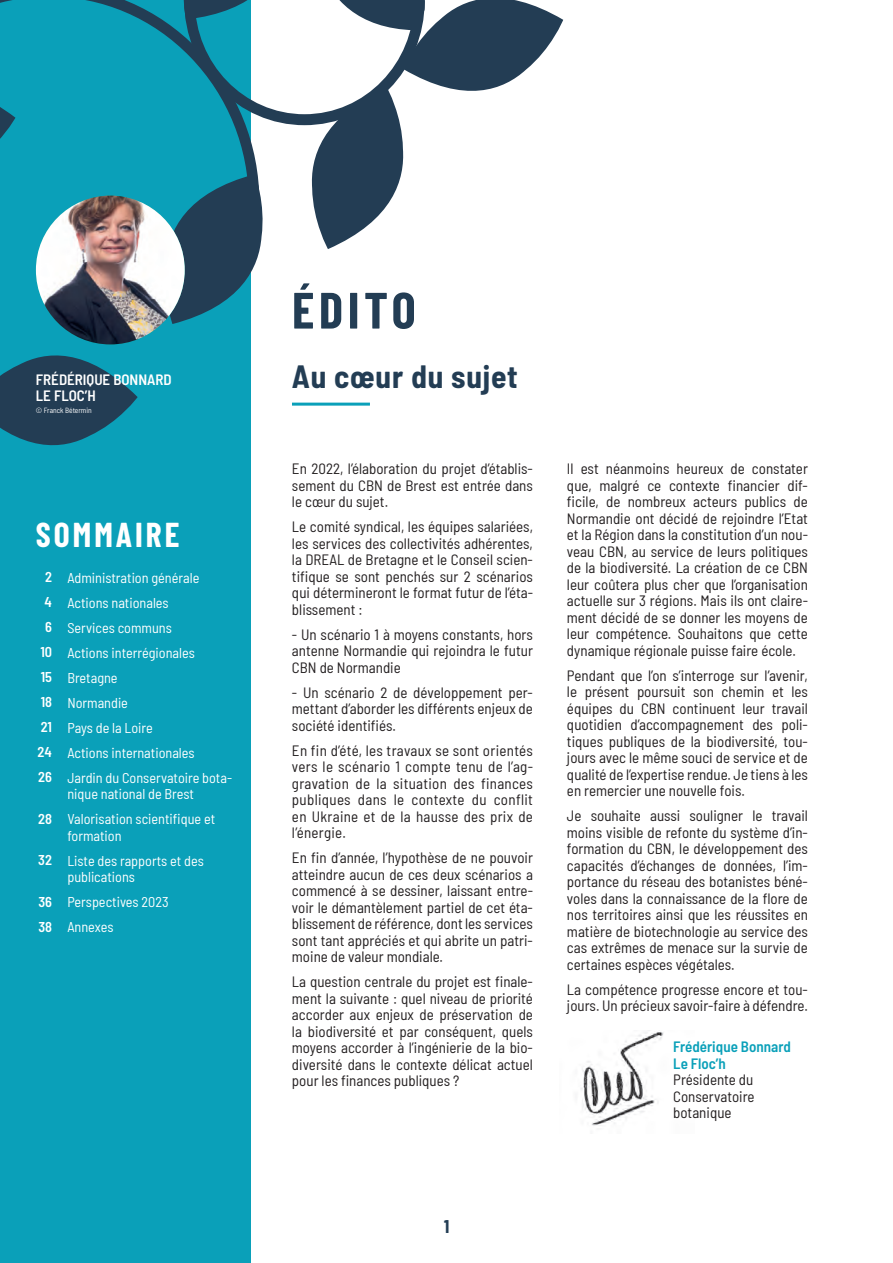
<style>
.page{position:relative;width:893px;height:1263px;background:#fff}
.page>*{position:absolute;margin:0;border:0;box-sizing:border-box;transform-origin:0 0}
.t1{font:700 51px "Barlow Condensed";letter-spacing:.09em;color:#233d54}
.t2{font:700 33.75px "Barlow Condensed";letter-spacing:.09em;color:#fff}
.t3{font:700 semi-condensed 31.5px "Barlow";letter-spacing:.025em;color:#233d54}
.t4{font:700 18px "Barlow Condensed";color:#233d54}
.t5{font:semi-condensed 15px/16.5px "Barlow";color:#231f20;text-align:justify}
.t6{font:600 semi-condensed 15px/16.5px "Barlow";color:#fff}
.t7{font:600 semi-condensed 15px/16.5px "Barlow";color:#0aa0b9}
.t8{font:semi-condensed 14.25px/25px "Barlow";color:#fff}
.t9{font:600 semi-condensed 14.25px/25px "Barlow";color:#fff;text-align:center}
.t10{font:semi-condensed 7.5px "Barlow";color:#fff}
</style>
<div class="page">
<div style="left:0;top:0;width:250px;height:1263px;background:#0aa0b9"></div>
<svg style="left:0;top:420px;width:115px;height:26px"></svg>
<svg style="left:259px;top:0;width:304px;height:252px"></svg>
<svg style="left:0;top:0;width:259px;height:420px"></svg>
<img style="left:36px;top:196px;width:149px;height:148px;border-radius:74px">
<hr style="left:292px;top:403px;width:78px;height:3px;background:#0aa0b9">
<img style="left:580px;top:1030px;width:84px;height:96px">
<p class="t6" style="left:36px;top:370px;width:137px">FRÉDÉRIQUE BONNARD<br>LE FLOC’H</p>
<p class="t10" style="left:36px;top:405px;width:57px">© Franck Bétermin</p>
<h2 class="t2" style="left:36px;top:511px;width:145px">SOMMAIRE</h2>
<p class="t9" style="left:38px;top:563px;width:16px">2<br>4<br>6<br>10<br>15<br>18<br>21<br>24<br>26</p>
<p class="t9" style="left:38px;top:805px;width:15px">28</p>
<p class="t9" style="left:38px;top:846px;width:15px">32</p>
<p class="t9" style="left:38px;top:888px;width:15px;text-align:left">36<br>38</p>
<p class="t8" style="left:67px;top:564px;width:166px">Administration générale<br>Actions nationales<br>Services communs<br>Actions interrégionales<br>Bretagne<br>Normandie<br>Pays de la Loire<br>Actions internationales<br>Jardin du Conservatoire bota-</p>
<p class="t8" style="left:67px;top:780px;width:149px">nique national de Brest<br>Valorisation scientifique et</p>
<p class="t8" style="left:67px;top:822px;width:138px">formation<br>Liste des rapports et des</p>
<p class="t8" style="left:67px;top:863px;width:103px">publications<br>Perspectives 2023<br>Annexes</p>
<h1 class="t1" style="left:292px;top:274px;width:125px">ÉDITO</h1>
<h3 class="t3" style="left:292px;top:353px;width:227px">Au cœur du sujet</h3>
<p class="t5" style="left:292px;top:459px;width:242px">En 2022, l’élaboration du projet d’établis&shy;sement du CBN de Brest est entrée dans le cœur du sujet.</p>
<p class="t5" style="left:292px;top:517px;width:242px">Le comité syndical, les équipes salariées, les services des collectivités adhérentes, la DREAL de Bretagne et le Conseil scien&shy;tifique se sont penchés sur 2 scénarios qui détermineront le format futur de l’éta&shy;blissement :</p>
<p class="t5" style="left:292px;top:625px;width:242px">- Un scénario 1 à moyens constants, hors antenne Normandie qui rejoindra le futur CBN de Normandie</p>
<p class="t5" style="left:292px;top:683px;width:242px">- Un scénario 2 de développement per&shy;mettant d’aborder les différents enjeux de société identifiés.</p>
<p class="t5" style="left:292px;top:741px;width:242px">En fin d’été, les travaux se sont orientés vers le scénario 1 compte tenu de l’ag&shy;gravation de la situation des finances publiques dans le contexte du conflit en Ukraine et de la hausse des prix de l’énergie.</p>
<p class="t5" style="left:292px;top:848px;width:242px">En fin d’année, l’hypothèse de ne pouvoir atteindre aucun de ces deux scénarios a commencé à se dessiner, laissant entre&shy;voir le démantèlement partiel de cet éta&shy;blissement de référence, dont les services sont tant appréciés et qui abrite un patri&shy;moine de valeur mondiale.</p>
<p class="t5" style="left:292px;top:972px;width:242px">La question centrale du projet est finale&shy;ment la suivante : quel niveau de priorité accorder aux enjeux de préservation de la biodiversité et par conséquent, quels moyens accorder à l’ingénierie de la bio&shy;diversité dans le contexte délicat actuel pour les finances publiques ?</p>
<p class="t5" style="left:567px;top:459px;width:242px">Il est néanmoins heureux de constater que, malgré ce contexte financier dif&shy;ficile, de nombreux acteurs publics de Normandie ont décidé de rejoindre l’Etat et la Région dans la constitution d’un nou&shy;veau CBN, au service de leurs politiques de la biodiversité. La création de ce CBN leur coûtera plus cher que l’organisation actuelle sur 3 régions. Mais ils ont claire&shy;ment décidé de se donner les moyens de leur compétence. Souhaitons que cette dynamique régionale puisse faire école.</p>
<p class="t5" style="left:567px;top:666px;width:242px">Pendant que l’on s’interroge sur l’avenir, le présent poursuit son chemin et les équipes du CBN continuent leur travail quotidien d’accompagnement des poli&shy;tiques publiques de la biodiversité, tou&shy;jours avec le même souci de service et de qualité de l’expertise rendue. Je tiens à les en remercier une nouvelle fois.</p>
<p class="t5" style="left:567px;top:806px;width:242px">Je souhaite aussi souligner le travail moins visible de refonte du système d’in&shy;formation du CBN, le développement des capacités d’échanges de données, l’im&shy;portance du réseau des botanistes béné&shy;voles dans la connaissance de la flore de nos territoires ainsi que les réussites en matière de biotechnologie au service des cas extrêmes de menace sur la survie de certaines espèces végétales.</p>
<p class="t5" style="left:567px;top:980px;width:242px">La compétence progresse encore et tou&shy;jours. Un précieux savoir-faire à défendre.</p>
<p class="t7" style="left:673px;top:1037px;width:119px">Frédérique Bonnard<br>Le Floc’h</p>
<p class="t5" style="left:673px;top:1070px;width:83px">Présidente du Conservatoire botanique</p>
<p class="t4" style="left:444px;top:1213px;width:7px">1</p>
</div>
